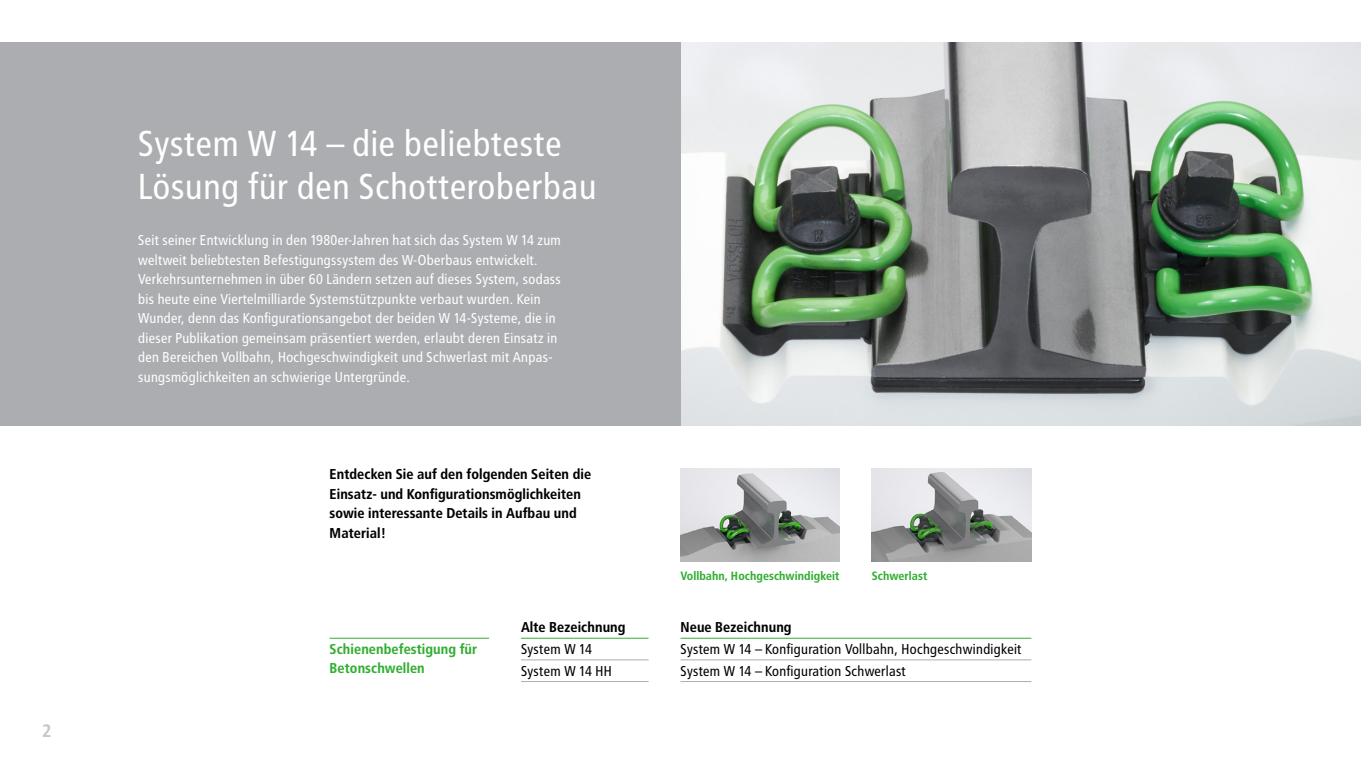
<style>
.page{position:relative;width:1361px;height:766px;background:#fff}
.page>*{position:absolute;margin:0;border:0;box-sizing:border-box;transform-origin:0 0}
.t1{font:36px/43.2px "Transit OT";letter-spacing:-.015em;color:#fff}
.t2{font:700 18px "Transit OT";color:#c5c6c8}
.t3{font:14.25px/19.5px "Transit OT";letter-spacing:-.015em;color:#fff}
.t4{font:700 14.25px/19.5px "Transit OT";letter-spacing:-.015em;color:#000}
.t5{font:14.25px/21.6px "Transit OT";letter-spacing:-.015em;color:#000}
.t6{font:700 14.25px/19.5px "Transit OT";letter-spacing:-.015em;color:#33ae33}
.t7{font:700 12px "Transit OT";letter-spacing:-.015em;color:#33ae33}
</style>
<div class="page">
<img style="left:680px;top:43px;width:681px;height:382px">
<div style="left:0;top:43px;width:680px;height:382px;background:#acadb0"></div>
<hr style="left:521px;top:681px;width:127px;height:1px;background:#acadb0">
<hr style="left:680px;top:681px;width:351px;height:1px;background:#acadb0">
<hr style="left:521px;top:659px;width:127px;height:1px;background:#acadb0">
<hr style="left:680px;top:659px;width:351px;height:1px;background:#acadb0">
<hr style="left:680px;top:637px;width:351px;height:1px;background:#33ae33">
<hr style="left:521px;top:637px;width:127px;height:1px;background:#33ae33">
<hr style="left:330px;top:637px;width:159px;height:1px;background:#33ae33">
<img style="left:680px;top:468px;width:160px;height:93px">
<img style="left:872px;top:468px;width:159px;height:93px">
<p class="t2" style="left:43px;top:720px;width:11px">2</p>
<h1 class="t1" style="left:138px;top:122px;width:461px">System W 14 – die beliebteste<br>Lösung für den Schotteroberbau</h1>
<p class="t3" style="left:138px;top:230px;width:425px">Seit seiner Entwicklung in den 1980er-Jahren hat sich das System W 14 zum weltweit beliebtesten Befestigungssystem des W-Oberbaus entwickelt.<br>Verkehrsunternehmen in über 60 Ländern setzen auf dieses System, sodass bis heute eine Viertelmilliarde Systemstützpunkte verbaut wurden. Kein Wunder, denn das Konfigurationsangebot der beiden W 14-Systeme, die in dieser Publikation gemeinsam präsentiert werden, erlaubt deren Einsatz in den Bereichen Vollbahn, Hochgeschwindigkeit und Schwerlast mit Anpas&shy;sungsmöglichkeiten an schwierige Untergründe.</p>
<p class="t4" style="left:330px;top:464px;width:263px">Entdecken Sie auf den folgenden Seiten die Einsatz- und Konfigurationsmöglichkeiten sowie interessante Details in Aufbau und Material!</p>
<p class="t6" style="left:330px;top:638px;width:149px">Schienenbefestigung für<br>Betonschwellen</p>
<p class="t4" style="left:521px;top:617px;width:106px">Alte Bezeichnung</p>
<p class="t5" style="left:521px;top:638px;width:93px">System W 14<br>System W 14 HH</p>
<p class="t7" style="left:680px;top:568px;width:161px">Vollbahn, Hochgeschwindigkeit</p>
<p class="t7" style="left:872px;top:568px;width:57px">Schwerlast</p>
<p class="t4" style="left:680px;top:617px;width:113px">Neue Bezeichnung</p>
<p class="t5" style="left:680px;top:638px;width:343px">System W 14 – Konfiguration Vollbahn, Hochgeschwindigkeit<br>System W 14 – Konfiguration Schwerlast</p>
</div>
